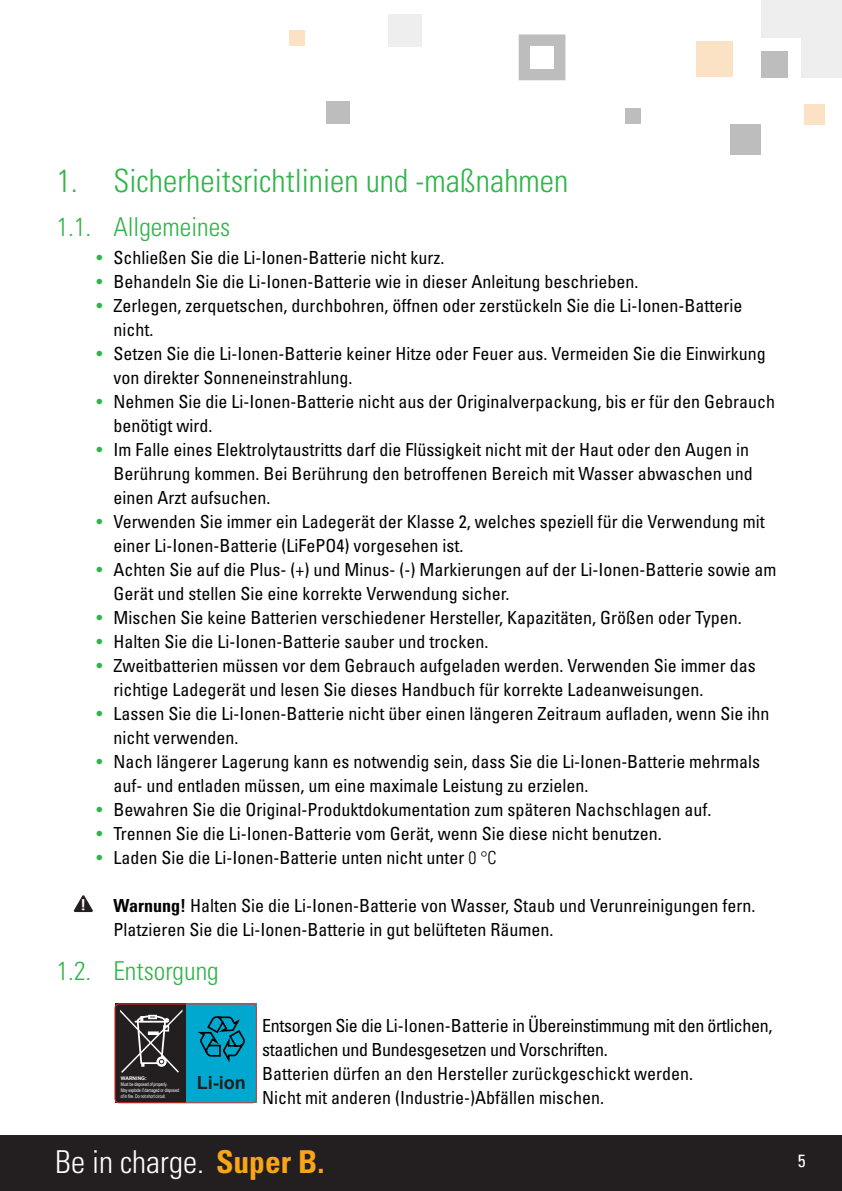
<style>
.page{position:relative;width:842px;height:1191px;background:#fff}
.page>*{position:absolute;margin:0;border:0;box-sizing:border-box;transform-origin:0 0}
.t1{font:300 condensed 32px "Univers LT Std";color:#31b44a}
.t2{font:300 condensed 31.6px "Univers LT Std";color:#fff}
.t3{font:300 condensed 26px "Univers LT Std";color:#31b44a}
.Warnings{font:condensed 18px/24px "Univers LT Std";color:#010203}
.Warnings-2{font:condensed 18px/24px "Univers LT Std";letter-spacing:-.02em;color:#010203}
.t4{font:700 18px "Arial";color:#231f20}
.t5{font:condensed 17.8px "Univers LT Std";color:#fff}
.t6{font:16.2px "Calibri";color:#fff;scale:1.53 1}
.t7{font:5px/6px "Arial";letter-spacing:-.02em;color:#fff;scale:.75 1}
.s1{color:#31b44a}
.s2{font-weight:300;color:#000}
.s3{font-weight:700}
.s4{font-weight:700;color:#f9a51b}
</style>
<div class="page">
<div style="left:0;top:1135px;width:842px;height:56px;background:#231f20"></div>
<div style="left:326px;top:101px;width:24px;height:22px;background:#bdbdbd"></div>
<div style="left:289px;top:30px;width:16px;height:16px;background:#fce2c4"></div>
<div style="left:388px;top:14px;width:33px;height:33px;background:#eee"></div>
<div style="left:519px;top:34px;width:46px;height:46px;background:#bdbdbd"></div>
<div style="left:530px;top:46px;width:24px;height:23px;background:#fff"></div>
<div style="left:761px;top:52px;width:27px;height:26px;background:#bdbdbd"></div>
<div style="left:804px;top:105px;width:20px;height:20px;background:#fce2c4"></div>
<div style="left:802px;top:38px;width:40px;height:40px;background:#eee"></div>
<div style="left:802px;top:0;width:40px;height:38px;background:#eee"></div>
<div style="left:761px;top:0;width:41px;height:38px;background:#eee"></div>
<div style="left:730px;top:125px;width:31px;height:30px;background:#bdbdbd"></div>
<div style="left:696px;top:41px;width:37px;height:36px;background:#fce2c4"></div>
<div style="left:625px;top:109px;width:16px;height:15px;background:#bdbdbd"></div>
<svg style="left:74px;top:895px;width:19px;height:17px"></svg>
<div style="left:115px;top:1003px;width:71px;height:100px;background:#231f20"></div>
<div style="left:186px;top:1003px;width:71px;height:100px;background:#00a7cf"></div>
<svg style="left:198px;top:1016px;width:47px;height:46px"></svg>
<div style="left:115px;top:1003px;width:142px;height:100px;border:1px solid #eb2f29;border-radius:4px"></div>
<svg style="left:115px;top:1003px;width:67px;height:69px"></svg>
<p class="t1" style="left:57px;top:162px;width:513px">1. Sicherheitsrichtlinien und -maßnahmen</p>
<p class="t3" style="left:57px;top:211px;width:175px">1.1. Allgemeines</p>
<p class="Warnings" style="left:96px;top:245px;width:349px"><span class="s1">•</span> Schließen Sie die Li-Ionen-Batterie nicht kurz.</p>
<p class="Warnings" style="left:96px;top:269px;width:543px"><span class="s1">•</span> Behandeln Sie die Li-Ionen-Batterie wie in dieser Anleitung beschrieben.</p>
<p class="Warnings" style="left:113px;top:293px;width:630px;text-indent:-17px"><span class="s1">•</span> Zerlegen, zerquetschen, durchbohren, öffnen oder zerstückeln Sie die Li-Ionen-Batterie nicht.</p>
<p class="Warnings" style="left:113px;top:341px;width:654px;text-indent:-17px"><span class="s1">•</span> Setzen Sie die Li-Ionen-Batterie keiner Hitze oder Feuer aus. Vermeiden Sie die Einwirkung von direkter Sonneneinstrahlung.</p>
<p class="Warnings" style="left:113px;top:389px;width:663px;text-indent:-17px"><span class="s1">•</span> Nehmen Sie die Li-Ionen-Batterie nicht aus der Originalverpackung, bis er für den Gebrauch benötigt wird.</p>
<p class="Warnings" style="left:113px;top:437px;width:641px;text-indent:-17px"><span class="s1">•</span> Im Falle eines Elektrolytaustritts darf die Flüssigkeit nicht mit der Haut oder den Augen in<br>Berührung kommen. Bei Berührung den betroffenen Bereich mit Wasser abwaschen und einen Arzt aufsuchen.</p>
<p class="Warnings" style="left:113px;top:509px;width:653px;text-indent:-17px"><span class="s1">•</span> Verwenden Sie immer ein Ladegerät der Klasse 2, welches speziell für die Verwendung mit einer Li-Ionen-Batterie (LiFePO4) vorgesehen ist.</p>
<p class="Warnings" style="left:113px;top:557px;width:664px;text-indent:-17px"><span class="s1">•</span> Achten Sie auf die Plus- (+) und Minus- (-) Markierungen auf der Li-Ionen-Batterie sowie am<br>Gerät und stellen Sie eine korrekte Verwendung sicher.</p>
<p class="Warnings" style="left:96px;top:605px;width:647px"><span class="s1">•</span> Mischen Sie keine Batterien verschiedener Hersteller, Kapazitäten, Größen oder Typen.</p>
<p class="Warnings" style="left:96px;top:629px;width:393px"><span class="s1">•</span> Halten Sie die Li-Ionen-Batterie sauber und trocken.</p>
<p class="Warnings" style="left:113px;top:653px;width:644px;text-indent:-17px"><span class="s1">•</span> Zweitbatterien müssen vor dem Gebrauch aufgeladen werden. Verwenden Sie immer das richtige Ladegerät und lesen Sie dieses Handbuch für korrekte Ladeanweisungen.</p>
<p class="Warnings" style="left:113px;top:701px;width:657px;text-indent:-17px"><span class="s1">•</span> Lassen Sie die Li-Ionen-Batterie nicht über einen längeren Zeitraum aufladen, wenn Sie ihn nicht verwenden.</p>
<p class="Warnings" style="left:113px;top:749px;width:648px;text-indent:-17px"><span class="s1">•</span> Nach längerer Lagerung kann es notwendig sein, dass Sie die Li-Ionen-Batterie mehrmals auf- und entladen müssen, um eine maximale Leistung zu erzielen.</p>
<p class="Warnings" style="left:96px;top:797px;width:616px"><span class="s1">•</span> Bewahren Sie die Original-Produktdokumentation zum späteren Nachschlagen auf.</p>
<p class="Warnings" style="left:96px;top:821px;width:567px"><span class="s1">•</span> Trennen Sie die Li-Ionen-Batterie vom Gerät, wenn Sie diese nicht benutzen.</p>
<p class="Warnings" style="left:96px;top:845px;width:402px"><span class="s1">•</span> Laden Sie die Li-Ionen-Batterie unten nicht unter <span class="s2">0 °C</span></p>
<p class="t6" style="left:79px;top:894px;width:7px">!</p>
<p class="Warnings" style="left:113px;top:893px;width:644px"><span class="s3">Warnung!</span> Halten Sie die Li-Ionen-Batterie von Wasser, Staub und Verunreinigungen fern.<br>Platzieren Sie die Li-Ionen-Batterie in gut belüfteten Räumen.</p>
<p class="t3" style="left:57px;top:955px;width:164px">1.2. Entsorgung</p>
<p class="Warnings-2" style="left:262px;top:1013px;width:512px">Entsorgen Sie die Li-Ionen-Batterie in Übereinstimmung mit den örtlichen, staatlichen und Bundesgesetzen und Vorschriften.</p>
<p class="Warnings" style="left:262px;top:1061px;width:432px">Batterien dürfen an den Hersteller zurückgeschickt werden.</p>
<p class="Warnings" style="left:262px;top:1085px;width:343px">Nicht mit anderen (Industrie-)Abfällen mischen.</p>
<p class="t7" style="left:121px;top:1075px;width:79px"><span class="s3">WARNING:<br></span>Must be disposed of properly.<br>May explode if damaged or disposed of in fire. Do not short circuit.</p>
<p class="t4" style="left:197px;top:1070px;width:51px">Li-ion</p>
<h2 class="t2" style="left:55px;top:1143px;width:271px">Be in charge. <span class="s4">Super B.</span></h2>
<p class="t5" style="left:798px;top:1149px;width:9px">5</p>
</div>
